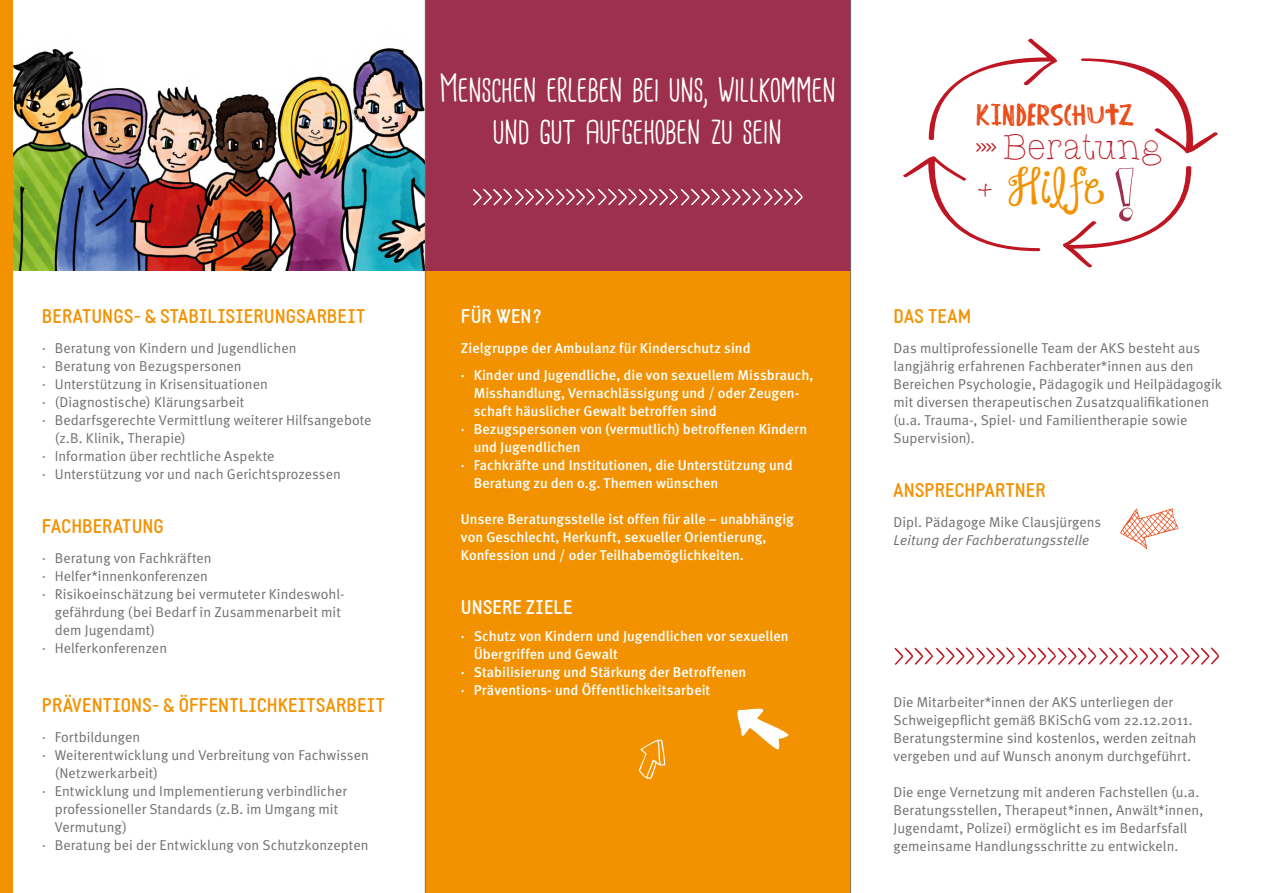
<style>
.page{position:relative;width:1263px;height:893px;background:#fff}
.page>*{position:absolute;margin:0;border:0;box-sizing:border-box;transform-origin:0 0}
.t1{font:37.8px/42px "Cardenio Modern";letter-spacing:-.015em;color:#fff;text-align:center}
.t2{font:36.3px "Cupcake Font";letter-spacing:-.01em;color:#be1622}
.t3{font:35.25px "Indie Hype";letter-spacing:.025em;color:#e94e1b}
.t4{font:34.5px "Janda Happy Day";letter-spacing:.045em;color:#f39200}
.t5{font:700 19.5px "Static";letter-spacing:.01em;color:#f39200}
.t6{font:700 19.5px "Static";letter-spacing:.01em;color:#fff}
.t7{font:14.25px/18px "Meta Normal";letter-spacing:.005em;color:#706f6f}
.t8{font:500 14.25px/18px "Meta";letter-spacing:.005em;color:#fff}
.t9{font:italic 14.25px "Meta Plus Normal";letter-spacing:.01em;color:#706f6f}
.s1{font-family:"Austie Bost Arrow Mania";font-size:38.25px}
.s2{font-family:"Cupcake Font";font-size:38.25px;color:#be1622}
.s3{font-family:"KG Summer Sunshine Shadow";font-size:50.55px;color:#9c304d}
</style>
<div class="page">
<img style="left:13px;top:0;width:412px;height:270px">
<div style="left:425px;top:252px;width:425px;height:641px;background:#f39200"></div>
<div style="left:0;top:0;width:13px;height:893px;background:#f39200"></div>
<div style="left:425px;top:0;width:425px;height:270px;background:#9c304d"></div>
<svg style="left:473px;top:188px;width:330px;height:18px"></svg>
<svg style="left:738px;top:709px;width:50px;height:40px"></svg>
<svg style="left:903px;top:38px;width:315px;height:230px"></svg>
<svg style="left:894px;top:647px;width:326px;height:18px"></svg>
<svg style="left:425px;top:0;width:1px;height:893px"></svg>
<svg style="left:850px;top:0;width:2px;height:893px"></svg>
<h1 class="t1" style="left:439px;top:69px;width:398px">Menschen erleben bei uns, willkommen und gut aufgehoben zu sein</h1>
<h3 class="t5" style="left:42px;top:304px;width:325px">BERATUNGS- &amp; STABILISIERUNGSARBEIT</h3>
<p class="t7" style="left:42px;top:339px;width:256px">· Beratung von Kindern und Jugendlichen</p>
<p class="t7" style="left:42px;top:357px;width:201px">· Beratung von Bezugspersonen</p>
<p class="t7" style="left:42px;top:375px;width:227px">· Unterstützung in Krisensituationen</p>
<p class="t7" style="left:42px;top:393px;width:204px">· (Diagnostische) Klärungsarbeit</p>
<p class="t7" style="left:42px;top:411px;width:331px">· Bedarfsgerechte Vermittlung weiterer Hilfsangebote</p>
<p class="t7" style="left:55px;top:429px;width:132px">(z.B. Klinik, Therapie)</p>
<p class="t7" style="left:42px;top:447px;width:234px">· Information über rechtliche Aspekte</p>
<p class="t7" style="left:42px;top:465px;width:300px">· Unterstützung vor und nach Gerichtsprozessen</p>
<h3 class="t5" style="left:42px;top:514px;width:124px">FACHBERATUNG</h3>
<p class="t7" style="left:42px;top:549px;width:171px">· Beratung von Fachkräften</p>
<p class="t7" style="left:42px;top:567px;width:167px">· Helfer*innenkonferenzen</p>
<p class="t7" style="left:42px;top:585px;width:304px">· Risikoeinschätzung bei vermuteter Kindeswohl-</p>
<p class="t7" style="left:55px;top:603px;width:288px">gefährdung (bei Bedarf in Zusammenarbeit mit</p>
<p class="t7" style="left:55px;top:621px;width:102px">dem Jugendamt)</p>
<p class="t7" style="left:42px;top:639px;width:127px">· Helferkonferenzen</p>
<h3 class="t5" style="left:42px;top:694px;width:344px">PRÄVENTIONS- &amp; ÖFFENTLICHKEITSARBEIT</h3>
<p class="t7" style="left:42px;top:728px;width:100px">· Fortbildungen</p>
<p class="t7" style="left:42px;top:746px;width:328px">· Weiterentwicklung und Verbreitung von Fachwissen</p>
<p class="t7" style="left:55px;top:764px;width:105px">(Netzwerkarbeit)</p>
<p class="t7" style="left:42px;top:782px;width:306px">· Entwicklung und Implementierung verbindlicher</p>
<p class="t7" style="left:55px;top:800px;width:285px">professioneller Standards (z.B. im Umgang mit</p>
<p class="t7" style="left:55px;top:818px;width:74px">Vermutung)</p>
<p class="t7" style="left:42px;top:836px;width:328px">· Beratung bei der Entwicklung von Schutzkonzepten</p>
<h3 class="t6" style="left:461px;top:304px;width:82px">FÜR WEN?</h3>
<p class="t8" style="left:461px;top:334px;width:354px;line-height:27px">Zielgruppe der Ambulanz für Kinderschutz sind<br>· Kinder und Jugendliche, die von sexuellem Missbrauch,</p>
<p class="t8" style="left:474px;top:384px;width:327px">Misshandlung, Vernachlässigung und / oder Zeugen-</p>
<p class="t8" style="left:474px;top:402px;width:244px">schaft häuslicher Gewalt betroffen sind</p>
<p class="t8" style="left:461px;top:420px;width:348px">· Bezugspersonen von (vermutlich) betroffenen Kindern</p>
<p class="t8" style="left:474px;top:438px;width:108px">und Jugendlichen</p>
<p class="t8" style="left:461px;top:456px;width:333px">· Fachkräfte und Institutionen, die Unterstützung und</p>
<p class="t8" style="left:474px;top:474px;width:246px">Beratung zu den o.g. Themen wünschen</p>
<p class="t8" style="left:461px;top:510px;width:334px">Unsere Beratungsstelle ist offen für alle – unabhängig von Geschlecht, Herkunft, sexueller Orientierung,<br>Konfession und / oder Teilhabemöglichkeiten.</p>
<h3 class="t6" style="left:461px;top:595px;width:113px">UNSERE ZIELE</h3>
<p class="t8" style="left:461px;top:627px;width:329px">· Schutz von Kindern und Jugendlichen vor sexuellen</p>
<p class="t8" style="left:474px;top:645px;width:146px">Übergriffen und Gewalt</p>
<p class="t8" style="left:461px;top:663px;width:287px">· Stabilisierung und Stärkung der Betroffenen</p>
<p class="t8" style="left:461px;top:681px;width:251px">· Präventions- und Öffentlichkeitsarbeit</p>
<h3 class="t3" style="left:976px;top:93px;width:159px">KINDERSCHUTZ</h3>
<h2 class="t2" style="left:976px;top:128px;width:189px"><span class="s1">7</span> Beratung</h2>
<h3 class="t4" style="left:976px;top:159px;width:160px"><span class="s2">+</span> Hilfe <span class="s3">!</span></h3>
<h3 class="t5" style="left:893px;top:304px;width:80px">DAS TEAM</h3>
<p class="t7" style="left:893px;top:339px;width:330px">Das multiprofessionelle Team der AKS besteht aus langjährig erfahrenen Fachberater*innen aus den Bereichen Psychologie, Pädagogik und Heilpädagogik mit diversen therapeutischen Zusatzqualifikationen (u.a. Trauma-, Spiel- und Familientherapie sowie Supervision).</p>
<h3 class="t5" style="left:893px;top:478px;width:154px">ANSPRECHPARTNER</h3>
<p class="t7" style="left:893px;top:513px;width:209px">Dipl. Pädagoge Mike Clausjürgens</p>
<p class="t9" style="left:893px;top:532px;width:197px">Leitung der Fachberatungsstelle</p>
<p class="t7" style="left:893px;top:692px;width:305px">Die Mitarbeiter*innen der AKS unterliegen der Schweigepflicht gemäß BKiSchG vom 22.12.2011.<br>Beratungstermine sind kostenlos, werden zeitnah vergeben und auf Wunsch anonym durchgeführt.</p>
<p class="t7" style="left:893px;top:782px;width:311px">Die enge Vernetzung mit anderen Fachstellen (u.a.<br>Beratungsstellen, Therapeut*innen, Anwält*innen, Jugendamt, Polizei) ermöglicht es im Bedarfsfall gemeinsame Handlungsschritte zu entwickeln.</p>
</div>
